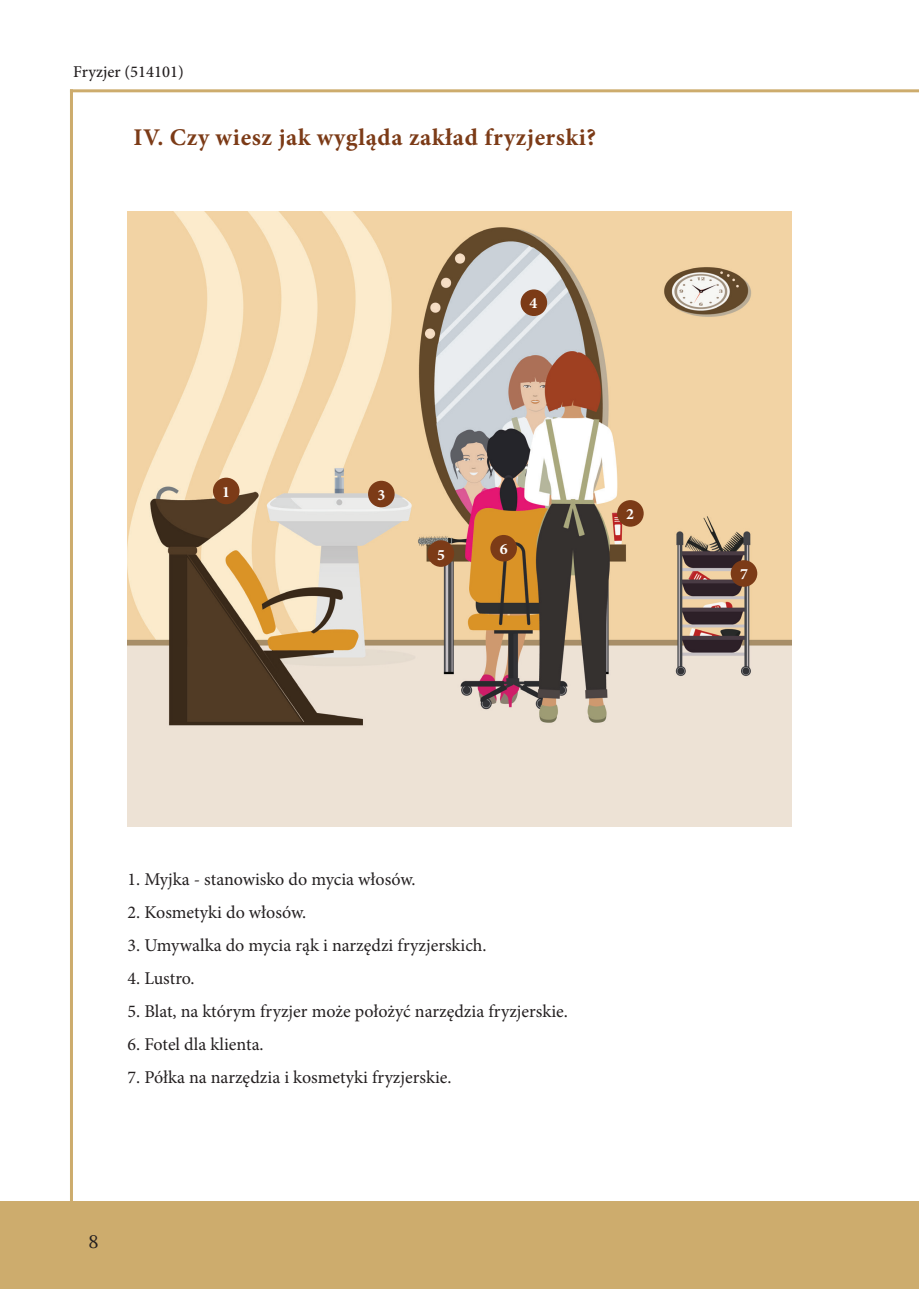
<style>
.page{position:relative;width:919px;height:1289px;background:#fff}
.page>*{position:absolute;margin:0;border:0;box-sizing:border-box;transform-origin:0 0}
.t1{font:700 24px "Minion Pro";letter-spacing:.03em;color:#7c3b17}
.t2{font:18px "Minion Pro";color:#231f20}
.t3{font:18px "Lora";color:#231f20}
.t4{font:500 16.5px "Minion Pro";color:#231f20}
.t5{font:700 15.75px "Minion Pro";color:#fff}
</style>
<div class="page">
<div style="left:0;top:1201px;width:918px;height:87px;background:#cdac6d"></div>
<hr style="left:70px;top:89px;width:3px;height:1114px;background:#cdac6d">
<hr style="left:70px;top:89px;width:848px;height:3px;background:#cdac6d">
<img style="left:128px;top:212px;width:663px;height:614px">
<div style="left:213px;top:477px;width:26px;height:27px;background:#7c3b17;border-radius:50%"></div>
<div style="left:617px;top:500px;width:26px;height:26px;background:#7c3b17;border-radius:50%"></div>
<div style="left:368px;top:481px;width:26px;height:26px;background:#7c3b17;border-radius:50%"></div>
<div style="left:520px;top:289px;width:27px;height:27px;background:#7c3b17;border-radius:50%"></div>
<div style="left:427px;top:540px;width:27px;height:27px;background:#7c3b17;border-radius:50%"></div>
<div style="left:490px;top:535px;width:27px;height:26px;background:#7c3b17;border-radius:50%"></div>
<div style="left:730px;top:560px;width:27px;height:26px;background:#7c3b17;border-radius:50%"></div>
<p class="t4" style="left:73px;top:61px;width:112px">Fryzjer (514101)</p>
<h1 class="t1" style="left:133px;top:120px;width:464px">IV. Czy wiesz jak wygląda zakład fryzjerski?</h1>
<p class="t5" style="left:529px;top:292px;width:9px">4</p>
<p class="t5" style="left:222px;top:480px;width:9px">1</p>
<p class="t5" style="left:377px;top:483px;width:9px">3</p>
<p class="t5" style="left:437px;top:543px;width:9px">5</p>
<p class="t5" style="left:499px;top:538px;width:9px">6</p>
<p class="t5" style="left:626px;top:503px;width:9px">2</p>
<p class="t5" style="left:740px;top:563px;width:9px">7</p>
<p class="t2" style="left:128px;top:867px;width:289px">1. Myjka - stanowisko do mycia włosów.</p>
<p class="t2" style="left:128px;top:900px;width:180px">2. Kosmetyki do włosów.</p>
<p class="t2" style="left:128px;top:933px;width:360px">3. Umywalka do mycia rąk i narzędzi fryzjerskich.</p>
<p class="t2" style="left:128px;top:966px;width:68px">4. Lustro.</p>
<p class="t2" style="left:128px;top:999px;width:442px">5. Blat, na którym fryzjer może położyć narzędzia fryzjerskie.</p>
<p class="t2" style="left:128px;top:1032px;width:138px">6. Fotel dla klienta.</p>
<p class="t2" style="left:128px;top:1065px;width:325px">7. Półka na narzędzia i kosmetyki fryzjerskie.</p>
<p class="t3" style="left:88px;top:1227px;width:12px">8</p>
</div>
